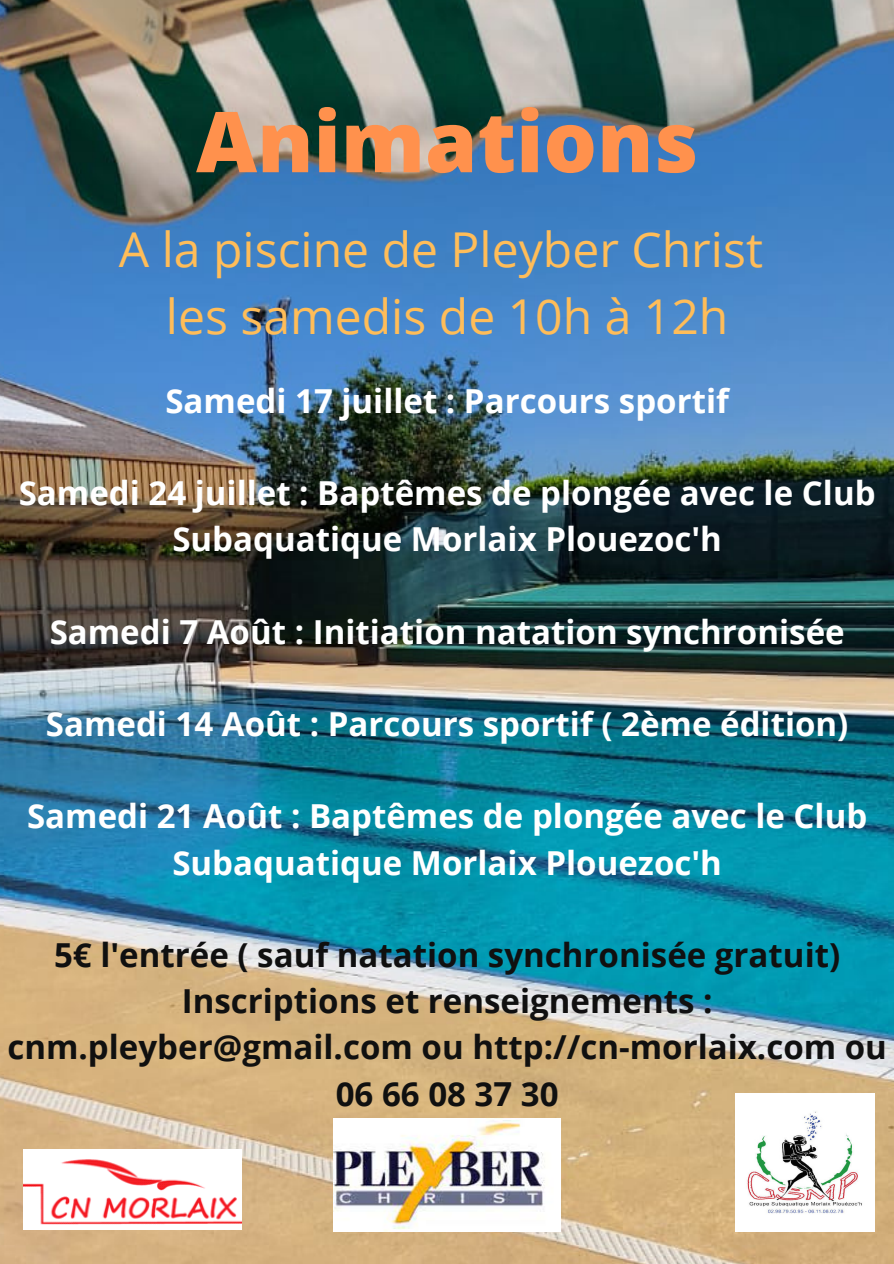
<style>
.page{position:relative;width:894px;height:1264px;background:#fff}
.page>*{position:absolute;margin:0;border:0;box-sizing:border-box;transform-origin:0 0}
.t1{font:800 84px "Open Sans";color:#ff914d}
.t2{font:48px "Open Sans";color:#ffbd59}
.t3{font:700 33px/46.2px "Open Sans";color:#fff;text-align:center}
.t4{font:700 33px/46.2px "Open Sans";color:#101010;text-align:center}
</style>
<div class="page">
<img style="left:0;top:0;width:893px;height:1263px">
<img style="left:24px;top:1148px;width:217px;height:80px">
<img style="left:735px;top:1093px;width:139px;height:138px">
<img style="left:334px;top:1118px;width:226px;height:113px">
<p class="t1" style="left:196px;top:82px;width:503px">Animations</p>
<p class="t2" style="left:119px;top:216px;width:645px">A la piscine de Pleyber Christ</p>
<p class="t2" style="left:166px;top:282px;width:563px">les samedis de 10h à 12h</p>
<p class="t3" style="left:165px;top:377px;width:565px">Samedi 17 juillet : Parcours sportif</p>
<p class="t3" style="left:19px;top:469px;width:858px">Samedi 24 juillet : Baptêmes de plongée avec le Club<br>Subaquatique Morlaix Plouezoc'h</p>
<p class="t3" style="left:50px;top:607px;width:796px">Samedi 7 Août : Initiation natation synchronisée</p>
<p class="t3" style="left:46px;top:700px;width:803px">Samedi 14 Août : Parcours sportif ( 2ème édition)</p>
<p class="t3" style="left:27px;top:792px;width:841px">Samedi 21 Août : Baptêmes de plongée avec le Club<br>Subaquatique Morlaix Plouezoc'h</p>
<p class="t4" style="left:54px;top:931px;width:787px">5€ l'entrée ( sauf natation synchronisée gratuit)</p>
<p class="t4" style="left:7px;top:977px;width:880px">Inscriptions et renseignements : cnm.pleyber@gmail.com ou http://cn-morlaix.com ou<br>06 66 08 37 30</p>
</div>
